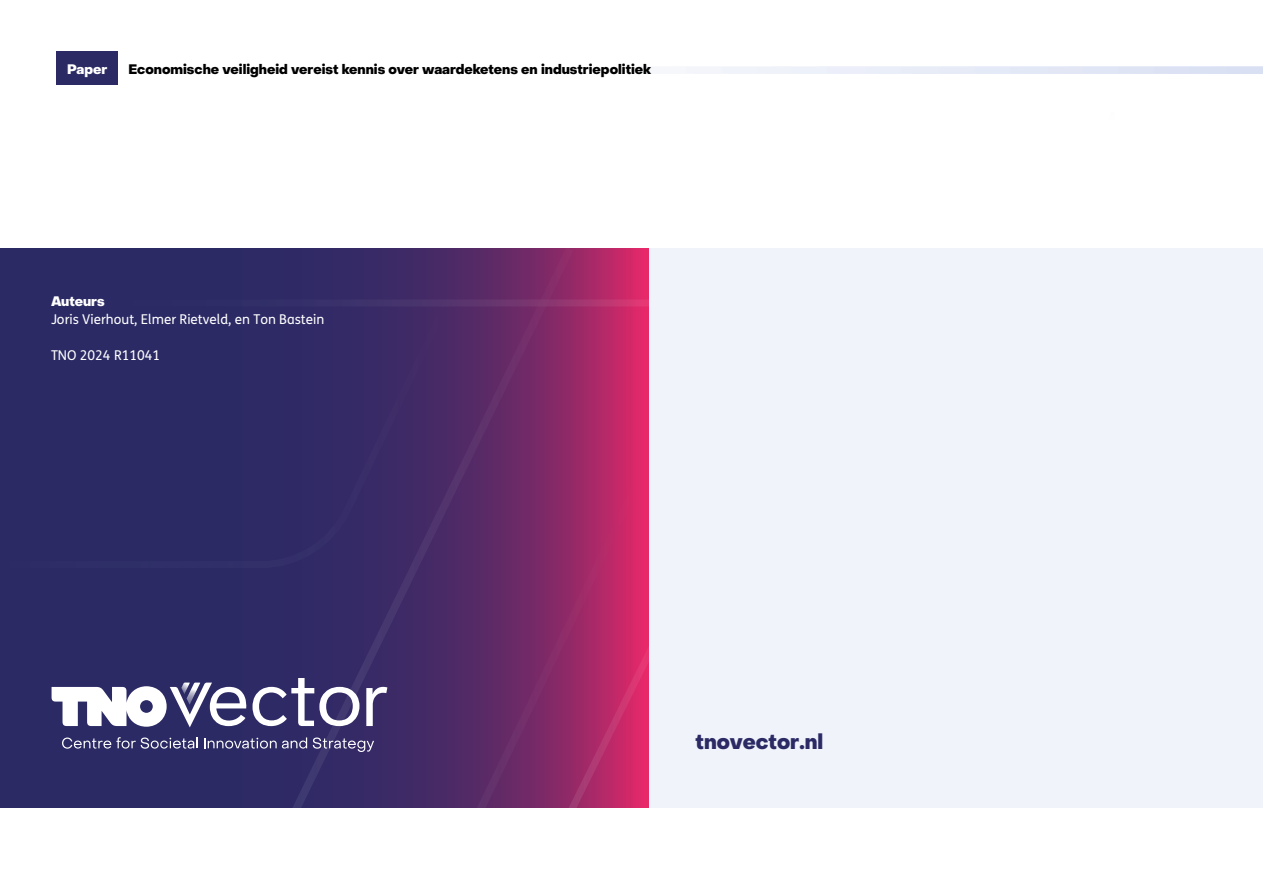
<style>
.page{position:relative;width:1263px;height:893px;background:#fff}
.page>*{position:absolute;margin:0;border:0;box-sizing:border-box;transform-origin:0 0}
.Body_tekst_-_TNO_Vector{font:800 21px "PP Object Sans";color:#2b2a65}
.Kop_cover_-_TNO_Vector{font:800 13.5px "PP Object Sans";color:#000}
.Body_tekst_-_TNO_Vector-2{font:13.5px "FS Me Pro";color:#fff}
.Label_bovenaan_pagina_-_TNO_Vector{font:800 13.5px "PP Object Sans";color:#fff}
</style>
<div class="page">
<div style="left:56px;top:51px;width:62px;height:34px;background:#2b2a65"></div>
<svg style="left:686px;top:66px;width:577px;height:8px;fill:#e6ebf7"></svg>
<div style="left:648px;top:249px;width:615px;height:559px;background:#f0f3fa"></div>
<div style="left:0;top:249px;width:648px;height:559px;background:#2b2a65"></div>
<svg style="left:246px;top:249px;width:402px;height:559px"></svg>
<svg style="left:542px;top:426px;width:106px;height:382px;background:#ad2968"></svg>
<svg style="left:246px;top:249px;width:236px;height:323px"></svg>
<svg style="left:246px;top:299px;width:402px;height:7px"></svg>
<svg style="left:62px;top:737px;width:136px;height:12px"></svg>
<svg style="left:204px;top:737px;width:103px;height:12px"></svg>
<svg style="left:313px;top:737px;width:61px;height:15px"></svg>
<svg style="left:366px;top:687px;width:21px;height:39px"></svg>
<svg style="left:252px;top:679px;width:107px;height:47px"></svg>
<svg style="left:52px;top:683px;width:194px;height:44px"></svg>
<p class="Label_bovenaan_pagina_-_TNO_Vector" style="left:67px;top:61px;width:42px">Paper</p>
<p class="Kop_cover_-_TNO_Vector" style="left:128px;top:61px;width:524px">Economische veiligheid vereist kennis over waardeketens en industriepolitiek</p>
<p class="Label_bovenaan_pagina_-_TNO_Vector" style="left:51px;top:293px;width:55px">Auteurs</p>
<p class="Body_tekst_-_TNO_Vector-2" style="left:51px;top:310px;width:275px">Joris Vierhout, Elmer Rietveld, en Ton Bastein</p>
<p class="Body_tekst_-_TNO_Vector-2" style="left:51px;top:346px;width:111px">TNO 2024 R11041</p>
<p class="Body_tekst_-_TNO_Vector" style="left:696px;top:728px;width:129px">tnovector.nl</p>
</div>
